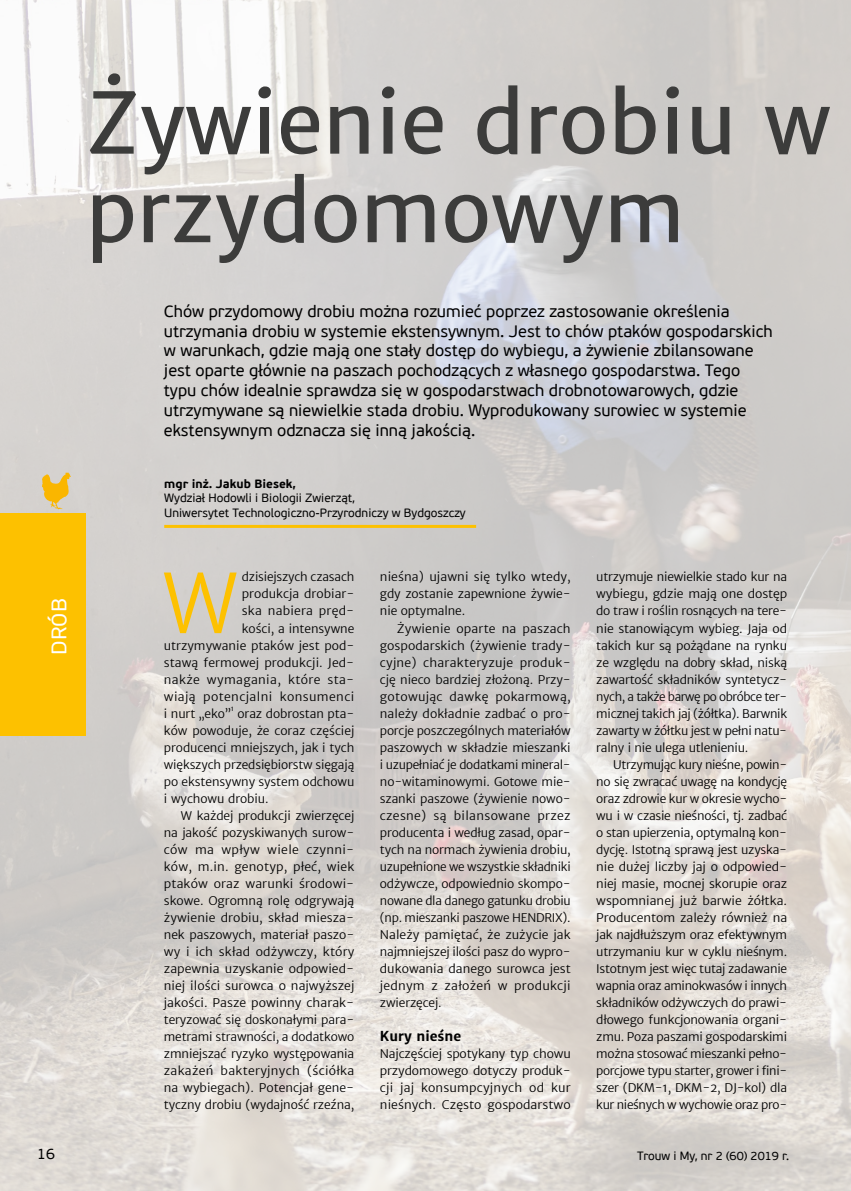
<style>
.page{position:relative;width:851px;height:1191px;background:#fff}
.page>*{position:absolute;margin:0;border:0;box-sizing:border-box;transform-origin:0 0}
.t1{font:84px/88.5px "Merriweather Sans";color:#3c3c3b}
.t2{font:300 80.7px "Merriweather Sans";color:#fdc100}
.t3{font:21px "Rubik";color:#fff}
.t4{font:16.5px/19.8px "PF Beau Sans Pro";color:#000}
.t5{font:15px "PF Beau Sans Pro";color:#000}
.t6{font:700 13.5px "Merriweather Sans";color:#000}
.t7{font:300 12px/17px "Merriweather Sans";letter-spacing:-.005em;color:#000;text-align:justify}
.t8{font:12px/14.4px "PF Beau Sans Pro";color:#000}
.t9{font:300 12px "Merriweather Sans";letter-spacing:.03em;color:#000}
.t10{font:700 12px "PF Beau Sans Pro";color:#000}
.t11{font:300 12px "Merriweather Sans";letter-spacing:.015em;color:#000}
.t12{font:300 7.05px "Merriweather Sans";color:#000}
</style>
<div class="page">
<img style="left:0;top:0;width:850px;height:1191px">
<svg style="left:42px;top:472px;width:29px;height:37px"></svg>
<div style="left:0;top:513px;width:85px;height:223px;background:#fdc100"></div>
<hr style="left:164px;top:525px;width:312px;height:3px;background:#fdc100">
<h1 class="t1" style="left:86px;top:80px;width:746px">Żywienie drobiu w przydomowym</h1>
<h3 class="t3" style="left:48px;top:654px;width:58px;rotate:-90deg">DRÓB</h3>
<p class="t4" style="left:164px;top:301px;width:610px">Chów przydomowy drobiu można rozumieć poprzez zastosowanie określenia utrzymania drobiu w systemie ekstensywnym. Jest to chów ptaków gospodarskich w warunkach, gdzie mają one stały dostęp do wybiegu, a żywienie zbilansowane jest oparte głównie na paszach pochodzących z własnego gospodarstwa. Tego typu chów idealnie sprawdza się w gospodarstwach drobnotowarowych, gdzie utrzymywane są niewielkie stada drobiu. Wyprodukowany surowiec w systemie ekstensywnym odznacza się inną jakością.</p>
<p class="t10" style="left:164px;top:476px;width:133px">mgr inż. Jakub Biesek,</p>
<p class="t8" style="left:164px;top:491px;width:303px">Wydział Hodowli i Biologii Zwierząt,<br>Uniwersytet Technologiczno-Przyrodniczy w Bydgoszczy</p>
<h2 class="t2" style="left:163px;top:554px;width:77px">W</h2>
<p class="t7" style="left:242px;top:569px;width:114px">dzisiejszych czasach</p>
<p class="t7" style="left:242px;top:586px;width:114px">produkcja drobiar-</p>
<p class="t11" style="left:242px;top:604px;width:114px">ska nabiera pręd-</p>
<p class="t7" style="left:242px;top:620px;width:114px">kości, a intensywne</p>
<p class="t7" style="left:164px;top:637px;width:192px">utrzymywanie ptaków jest pod-</p>
<p class="t7" style="left:164px;top:654px;width:192px">stawą fermowej produkcji. Jed-</p>
<p class="t9" style="left:164px;top:672px;width:192px">nakże wymagania, które sta-</p>
<p class="t9" style="left:164px;top:689px;width:192px">wiają potencjalni konsumenci</p>
<p class="t7" style="left:164px;top:705px;width:68px">i nurt „eko”</p>
<p class="t12" style="left:231px;top:703px;width:5px">1</p>
<p class="t7" style="left:164px;top:705px;width:192px;text-indent:74px">oraz dobrostan pta&shy;ków powoduje, że coraz częściej producenci mniejszych, jak i tych większych przedsiębiorstw sięgają po ekstensywny system odchowu i wychowu drobiu.</p>
<p class="t7" style="left:164px;top:807px;width:192px;text-indent:17px">W każdej produkcji zwierzęcej na jakość pozyskiwanych surow&shy;ców ma wpływ wiele czynni&shy;ków, m.in. genotyp, płeć, wiek ptaków oraz warunki środowi&shy;skowe. Ogromną rolę odgrywają żywienie drobiu, skład miesza&shy;nek paszowych, materiał paszo&shy;wy i ich skład odżywczy, który zapewnia uzyskanie odpowied&shy;niej ilości surowca o najwyższej jakości. Pasze powinny charak&shy;teryzować się doskonałymi para&shy;metrami strawności, a dodatkowo zmniejszać ryzyko występowania zakażeń bakteryjnych (ściółka na wybiegach). Potencjał gene&shy;tyczny drobiu (wydajność rzeźna,</p>
<p class="t7" style="left:380px;top:569px;width:192px">nieśna) ujawni się tylko wtedy, gdy zostanie zapewnione żywie&shy;nie optymalne.</p>
<p class="t7" style="left:380px;top:620px;width:192px;text-indent:17px">Żywienie oparte na paszach gospodarskich (żywienie trady&shy;cyjne) charakteryzuje produk&shy;cję nieco bardziej złożoną. Przy&shy;gotowując dawkę pokarmową, należy dokładnie zadbać o pro&shy;porcje poszczególnych materiałów paszowych w składzie mieszanki i uzupełniać je dodatkami mineral&shy;no-witaminowymi. Gotowe mie&shy;szanki paszowe (żywienie nowo&shy;czesne) są bilansowane przez producenta i według zasad, opar&shy;tych na normach żywienia drobiu, uzupełnione we wszystkie składniki odżywcze, odpowiednio skompo&shy;nowane dla danego gatunku drobiu (np. mieszanki paszowe HENDRIX).<br>Należy pamiętać, że zużycie jak najmniejszej ilości pasz do wypro&shy;dukowania danego surowca jest jednym z założeń w produkcji zwierzęcej.</p>
<p class="t6" style="left:380px;top:1027px;width:83px">Kury nieśne</p>
<p class="t7" style="left:380px;top:1045px;width:192px">Najczęściej spotykany typ chowu przydomowego dotyczy produk&shy;cji jaj konsumpcyjnych od kur nieśnych. Często gospodarstwo</p>
<p class="t7" style="left:596px;top:569px;width:192px">utrzymuje niewielkie stado kur na wybiegu, gdzie mają one dostęp do traw i roślin rosnących na tere&shy;nie stanowiącym wybieg. Jaja od takich kur są pożądane na rynku ze względu na dobry skład, niską zawartość składników syntetycz&shy;nych, a także barwę po obróbce ter&shy;micznej takich jaj (żółtka). Barwnik zawarty w żółtku jest w pełni natu&shy;ralny i nie ulega utlenieniu.</p>
<p class="t7" style="left:596px;top:756px;width:192px;text-indent:17px">Utrzymując kury nieśne, powin&shy;no się zwracać uwagę na kondycję oraz zdrowie kur w okresie wycho&shy;wu i w czasie nieśności, tj. zadbać o stan upierzenia, optymalną kon&shy;dycję. Istotną sprawą jest uzyska&shy;nie dużej liczby jaj o odpowied&shy;niej masie, mocnej skorupie oraz wspomnianej już barwie żółtka.<br>Producentom zależy również na jak najdłuższym oraz efektywnym utrzymaniu kur w cyklu nieśnym.<br>Istotnym jest więc tutaj zadawanie wapnia oraz aminokwasów i innych składników odżywczych do prawi&shy;dłowego funkcjonowania organi&shy;zmu. Poza paszami gospodarskimi można stosować mieszanki pełno&shy;porcjowe typu starter, grower i fini&shy;szer (DKM-1, DKM-2, DJ-kol) dla kur nieśnych w wychowie oraz pro-</p>
<p class="t5" style="left:37px;top:1144px;width:19px">16</p>
<p class="t8" style="left:637px;top:1148px;width:154px">Trouw i My, nr 2 (60) 2019 r.</p>
</div>
